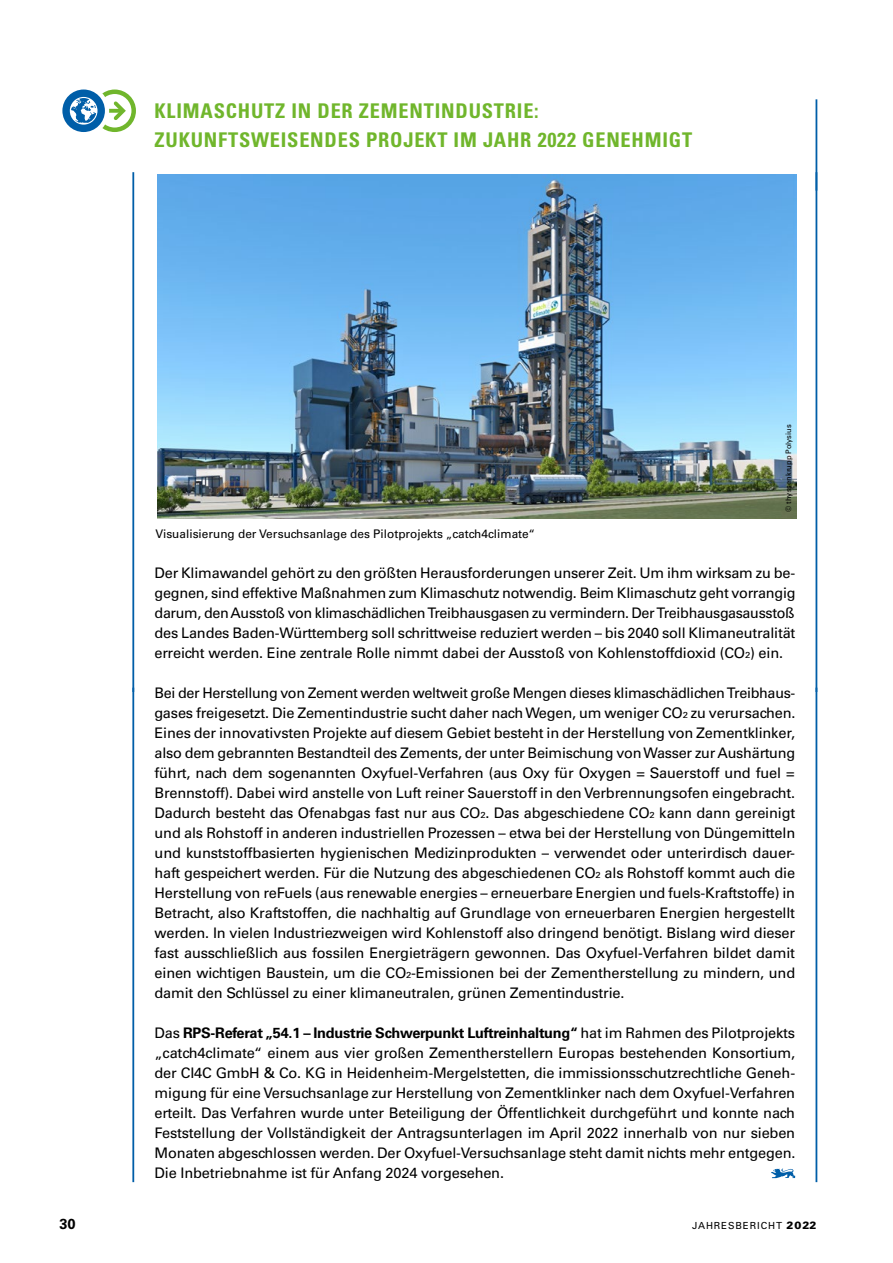
<style>
.page{position:relative;width:893px;height:1263px;background:#fff}
.page>*{position:absolute;margin:0;border:0;box-sizing:border-box;transform-origin:0 0}
.H2_LeuchtturmPR{font:700 condensed 20.25px/28.5px "Univers LT Pro";letter-spacing:.04em;color:#70b62c}
.P_LeuchtturmPR{font:14.55px/20px "Univers LT Pro 55 Roman";letter-spacing:-.01em;color:#000;text-align:justify}
.t1{font:700 14.55px "Univers LT Pro 65";color:#000}
.P_BU{font:11.85px "Univers LT Pro 55 Roman";color:#000}
.t2{font:9.75px "Univers LT Pro 55 Roman";letter-spacing:.09em;color:#000}
.P_Bildquellen{font:7.5px "Univers LT Pro 55 Roman";color:#000}
.s1{font-family:"Univers LT Pro 65";font-weight:700}
.s2{font-family:"Univers LT Pro 75";font-weight:900;font-size:10.5px}
</style>
<div class="page">
<hr style="left:815px;top:99px;width:2px;height:92px;background:#005ea8">
<hr style="left:132px;top:172px;width:2px;height:520px;background:#005ea8">
<hr style="left:815px;top:172px;width:2px;height:520px;background:#005ea8">
<hr style="left:132px;top:688px;width:2px;height:494px;background:#005ea8">
<hr style="left:815px;top:688px;width:2px;height:494px;background:#005ea8">
<svg style="left:771px;top:1168px;width:24px;height:10px"></svg>
<div style="left:93px;top:90px;width:43px;height:42px;border:4px solid #70b62c;border-radius:50%"></div>
<svg style="left:62px;top:90px;width:67px;height:42px"></svg>
<img style="left:157px;top:174px;width:639px;height:344px">
<p class="H2_LeuchtturmPR" style="left:155px;top:96px;width:539px">KLIMASCHUTZ IN DER ZEMENTINDUSTRIE:<br>ZUKUNFTSWEISENDES PROJEKT IM JAHR 2022 GENEHMIGT</p>
<p class="P_BU" style="left:155px;top:526px;width:381px">Visualisierung der Versuchsanlage des Pilotprojekts „catch4climate“</p>
<p class="P_Bildquellen" style="left:783px;top:512px;width:89px;rotate:-90deg">© thyssenkrupp Polysius</p>
<p class="P_LeuchtturmPR" style="left:155px;top:562px;width:643px">Der Klimawandel gehört zu den größten Herausforderungen unserer Zeit. Um ihm wirksam zu be&shy;gegnen, sind effektive Maßnahmen zum Klimaschutz notwendig. Beim Klimaschutz geht vorrangig darum, den Ausstoß von klimaschädlichen Treibhausgasen zu vermindern. Der Treibhausgasausstoß des Landes Baden-Württemberg soll schrittweise reduziert werden – bis 2040 soll Klimaneutralität erreicht werden. Eine zentrale Rolle nimmt dabei der Ausstoß von Kohlenstoffdioxid (CO₂) ein.</p>
<p class="P_LeuchtturmPR" style="left:155px;top:682px;width:642px">Bei der Herstellung von Zement werden weltweit große Mengen dieses klimaschädlichen Treibhaus&shy;gases freigesetzt. Die Zementindustrie sucht daher nach Wegen, um weniger CO₂ zu verursachen.<br>Eines der innovativsten Projekte auf diesem Gebiet besteht in der Herstellung von Zementklinker, also dem gebrannten Bestandteil des Zements, der unter Beimischung von Wasser zur Aushärtung führt, nach dem sogenannten Oxyfuel-Verfahren (aus Oxy für Oxygen = Sauerstoff und fuel = Brennstoff). Dabei wird anstelle von Luft reiner Sauerstoff in den Verbrennungsofen eingebracht.<br>Dadurch besteht das Ofenabgas fast nur aus CO₂. Das abgeschiedene CO₂ kann dann gereinigt und als Rohstoff in anderen industriellen Prozessen – etwa bei der Herstellung von Düngemitteln und kunststoffbasierten hygienischen Medizinprodukten – verwendet oder unterirdisch dauer&shy;haft gespeichert werden. Für die Nutzung des abgeschiedenen CO₂ als Rohstoff kommt auch die Herstellung von reFuels (aus renewable energies – erneuerbare Energien und fuels-Kraftstoffe) in Betracht, also Kraftstoffen, die nachhaltig auf Grundlage von erneuerbaren Energien hergestellt werden. In vielen Industriezweigen wird Kohlenstoff also dringend benötigt. Bislang wird dieser fast ausschließlich aus fossilen Energieträgern gewonnen. Das Oxyfuel-Verfahren bildet damit einen wichtigen Baustein, um die CO₂-Emissionen bei der Zementherstellung zu mindern, und damit den Schlüssel zu einer klimaneutralen, grünen Zementindustrie.</p>
<p class="P_LeuchtturmPR" style="left:155px;top:1022px;width:642px">Das <span class="s1">RPS-Referat „54.1 – Industrie Schwerpunkt Luftreinhaltung“</span> hat im Rahmen des Pilotprojekts „catch4climate“ einem aus vier großen Zementherstellern Europas bestehenden Konsortium, der CI4C GmbH &amp; Co. KG in Heidenheim-Mergelstetten, die immissionsschutzrechtliche Geneh&shy;migung für eine Versuchsanlage zur Herstellung von Zementklinker nach dem Oxyfuel-Verfahren erteilt. Das Verfahren wurde unter Beteiligung der Öffentlichkeit durchgeführt und konnte nach Feststellung der Vollständigkeit der Antragsunterlagen im April 2022 innerhalb von nur sieben Monaten abgeschlossen werden. Der Oxyfuel-Versuchsanlage steht damit nichts mehr entgegen.<br>Die Inbetriebnahme ist für Anfang 2024 vorgesehen.</p>
<p class="t1" style="left:60px;top:1213px;width:18px">30</p>
<p class="t2" style="left:692px;top:1219px;width:126px">JAHRESBERICHT <span class="s2">2022</span></p>
</div>
